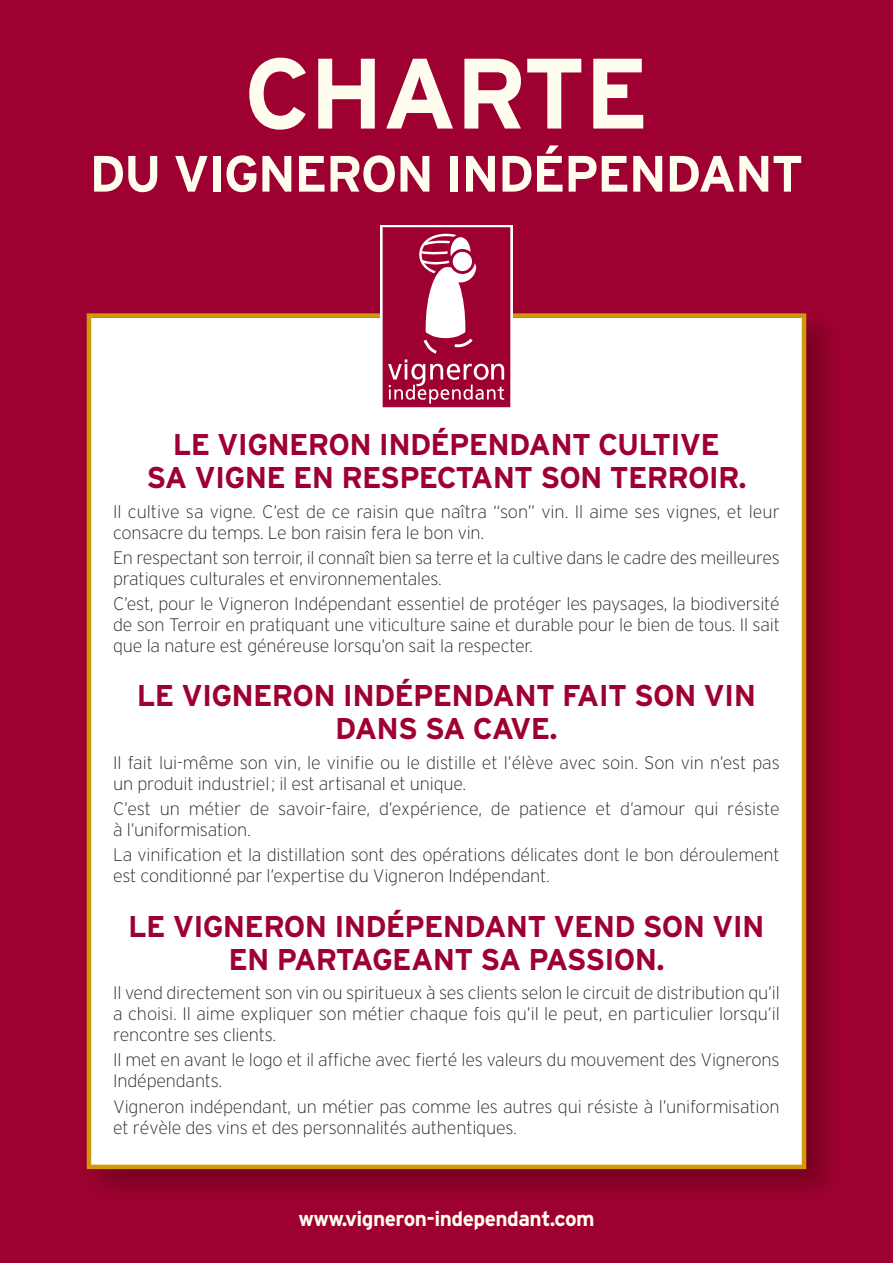
<style>
.page{position:relative;width:893px;height:1263px;background:#9e0131}
.page>*{position:absolute;margin:0;border:0;box-sizing:border-box;transform-origin:0 0}
.t1{font:700 99.75px "Interstate";letter-spacing:-.015em;color:#fffdee}
.t2{font:700 51px "Interstate";letter-spacing:-.03em;color:#fffdee}
.t3{font:700 30px/33px "Interstate";letter-spacing:-.025em;color:#9e0131;text-align:center}
.t4{font:700 21px "Interstate";letter-spacing:-.025em;color:#fffdee}
.t5{font:200 18px/21px "Interstate";letter-spacing:-.01em;color:#231f20}
</style>
<div class="page">
<img style="left:86px;top:313px;width:743px;height:878px">
<div style="left:91px;top:318px;width:711px;height:846px;background:#fff"></div>
<div style="left:87px;top:313px;width:719px;height:856px;border:4px solid #d0990c"></div>
<svg style="left:380px;top:225px;width:133px;height:183px"></svg>
<svg style="left:383px;top:227px;width:127px;height:180px"></svg>
<h1 class="t1" style="left:244px;top:56px;width:407px">CHARTE</h1>
<h2 class="t2" style="left:89px;top:154px;width:715px">DU VIGNERON INDÉPENDANT</h2>
<h3 class="t3" style="left:147px;top:430px;width:601px">LE VIGNERON INDÉPENDANT CULTIVE<br>SA VIGNE EN RESPECTANT SON TERROIR.</h3>
<p class="t5" style="left:113px;top:502px;width:668px">Il cultive sa vigne. C’est de ce raisin que naîtra “son” vin. Il aime ses vignes, et leur consacre du temps. Le bon raisin fera le bon vin.</p>
<p class="t5" style="left:113px;top:548px;width:668px">En respectant son terroir, il connaît bien sa terre et la cultive dans le cadre des meilleures pratiques culturales et environnementales.</p>
<p class="t5" style="left:113px;top:595px;width:668px;text-align:justify">C’est, pour le Vigneron Indépendant essentiel de protéger les paysages, la biodiversité de son Terroir en pratiquant une viticulture saine et durable pour le bien de tous. Il sait que la nature est généreuse lorsqu’on sait la respecter.</p>
<h3 class="t3" style="left:137px;top:682px;width:621px">LE VIGNERON INDÉPENDANT FAIT SON VIN<br>DANS SA CAVE.</h3>
<p class="t5" style="left:113px;top:753px;width:668px">Il fait lui-même son vin, le vinifie ou le distille et l’élève avec soin. Son vin n’est pas un produit industriel; il est artisanal et unique.</p>
<p class="t5" style="left:113px;top:800px;width:668px">C’est un métier de savoir-faire, d’expérience, de patience et d’amour qui résiste à l’uniformisation.</p>
<p class="t5" style="left:113px;top:846px;width:668px">La vinification et la distillation sont des opérations délicates dont le bon déroulement est conditionné par l’expertise du Vigneron Indépendant.</p>
<h3 class="t3" style="left:128px;top:912px;width:638px">LE VIGNERON INDÉPENDANT VEND SON VIN<br>EN PARTAGEANT SA PASSION.</h3>
<p class="t5" style="left:113px;top:984px;width:668px;text-align:justify">Il vend directement son vin ou spiritueux à ses clients selon le circuit de distribution qu’il a choisi. Il aime expliquer son métier chaque fois qu’il le peut, en particulier lorsqu’il rencontre ses clients.</p>
<p class="t5" style="left:113px;top:1051px;width:668px">Il met en avant le logo et il affiche avec fierté les valeurs du mouvement des Vignerons<br>Indépendants.</p>
<p class="t5" style="left:113px;top:1097px;width:668px">Vigneron indépendant, un métier pas comme les autres qui résiste à l’uniformisation et révèle des vins et des personnalités authentiques.</p>
<p class="t4" style="left:298px;top:1211px;width:298px">www.vigneron-independant.com</p>
</div>
